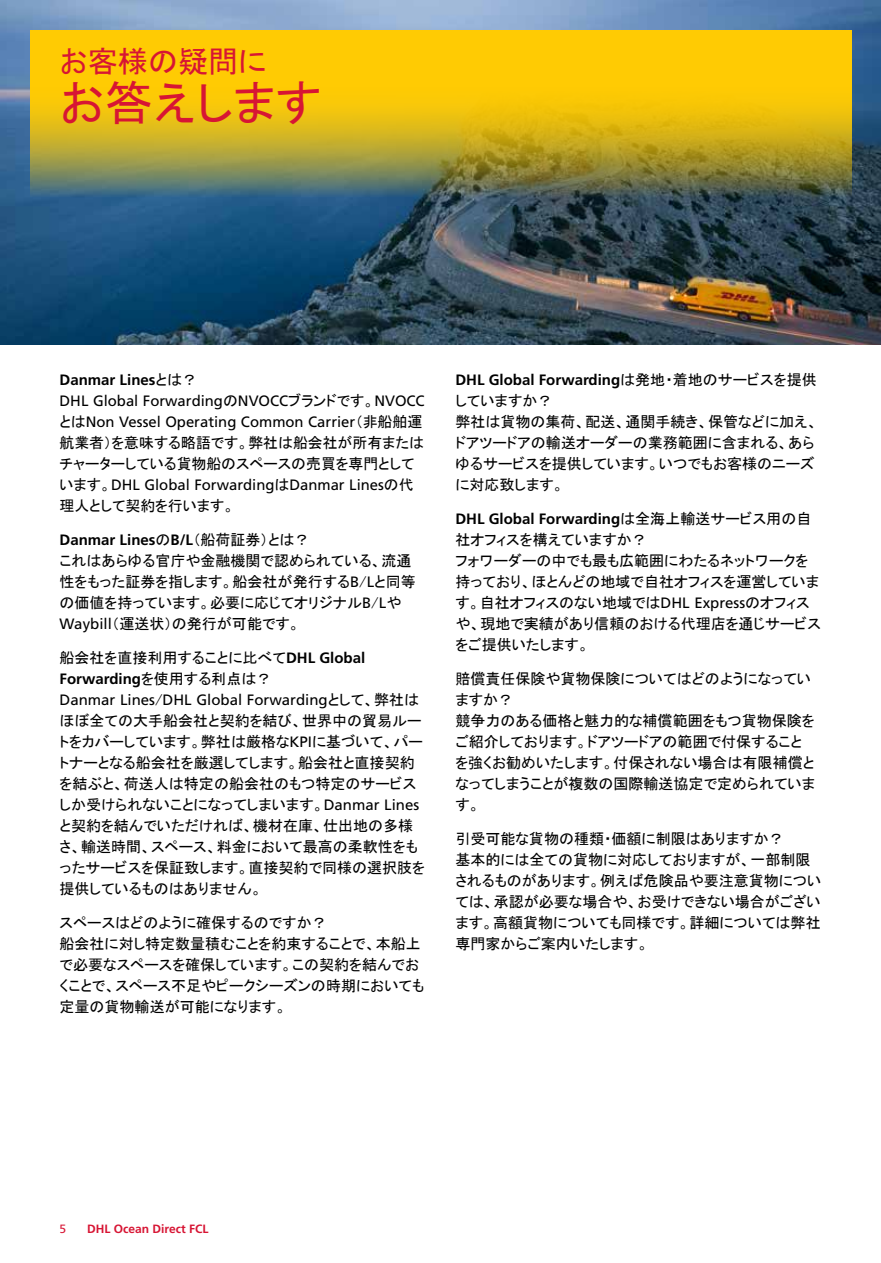
<style>
.page{position:relative;width:881px;height:1263px;background:#fff}
.page>*{position:absolute;margin:0;border:0;box-sizing:border-box;transform-origin:0 0}
.t1{font:48px "MS P Gothic";color:#d71534}
.t2{font:30px "MS P Gothic";color:#d71534}
.t3{font:15px/21px "MS P Gothic";color:#000}
.t4{font:15px/21px "Frutiger LT Pro";color:#000}
.t5{font:700 15px "Frutiger LT Pro";color:#000}
.t6{font:700 12px "Frutiger LT Pro";color:#d71534}
.t7{font:12px "Frutiger LT Pro";color:#d71534}
.s1{font-weight:700}
.s2{font-family:"MS P Gothic"}
.s3{font-family:"MS P Gothic";font-weight:400}
.s4{font-family:"Frutiger LT Pro"}
.s5{font-family:"Frutiger LT Pro";font-weight:700}
</style>
<div class="page">
<img style="left:0;top:0;width:880px;height:344px">
<div style="left:30px;top:30px;width:820px;height:44px;background:#ffcb03"></div>
<svg style="left:30px;top:74px;width:820px;height:130px;background:#b6a22a"></svg>
<h2 class="t2" style="left:60px;top:47px;width:208px">お客様の疑問に</h2>
<h1 class="t1" style="left:60px;top:79px;width:264px">お答えします</h1>
<p class="t4" style="left:60px;top:370px;width:366px"><span class="s1">Danmar Lines</span><span class="s2">とは？<br></span>DHL Global Forwarding<span class="s2">の</span>NVOCC<span class="s2">ブランドです。</span>NVOCC<span class="s2">とは</span>Non Vessel Operating Common Carrier<span class="s2">（非船舶運</span></p>
<p class="t3" style="left:60px;top:433px;width:366px">航業者）を意味する略語です。弊社は船会社が所有またはチャーターしている貨物船のスペースの売買を専門として</p>
<p class="t4" style="left:60px;top:475px;width:355px"><span class="s2">います。</span>DHL Global Forwarding<span class="s2">は</span>Danmar Lines<span class="s2">の代</span></p>
<p class="t3" style="left:60px;top:496px;width:176px">理人として契約を行います。</p>
<p class="t5" style="left:60px;top:531px;width:251px">Danmar Lines<span class="s3">の</span>B/L<span class="s3">（船荷証券）とは？</span></p>
<p class="t3" style="left:60px;top:550px;width:357px">これはあらゆる官庁や金融機関で認められている、流通性をもった証券を指します。船会社が発行する<span class="s4">B</span>/<span class="s4">L</span>と同等の価値を持っています。必要に応じてオリジナル<span class="s4">B</span>/<span class="s4">L</span>や<br><span class="s4">Waybill</span>（運送状）の発行が可能です。</p>
<p class="t3" style="left:60px;top:647px;width:307px">船会社を直接利用することに比べて<span class="s5">DHL Global</span></p>
<p class="t4" style="left:60px;top:668px;width:361px"><span class="s1">Forwarding</span><span class="s2">を使用する利点は？<br></span>Danmar Lines<span class="s2">/</span>DHL Global Forwarding<span class="s2">として、弊社は</span></p>
<p class="t3" style="left:60px;top:710px;width:367px">ほぼ全ての大手船会社と契約を結び、世界中の貿易ルートをカバーしています。弊社は厳格な<span class="s4">KPI</span>に基づいて、パートナーとなる船会社を厳選してします。船会社と直接契約を結ぶと、荷送人は特定の船会社のもつ特定のサービスしか受けられないことになってしまいます。<span class="s4">Danmar Lines</span>と契約を結んでいただければ、機材在庫、仕出地の多様さ、輸送時間、スペース、料金において最高の柔軟性をもったサービスを保証致します。直接契約で同様の選択肢を提供しているものはありません。</p>
<p class="t3" style="left:60px;top:912px;width:366px">スペースはどのように確保するのですか？<br>船会社に対し特定数量積むことを約束することで、本船上で必要なスペースを確保しています。この契約を結んでおくことで、スペース不足やピークシーズンの時期においても定量の貨物輸送が可能になります。</p>
<p class="t5" style="left:455px;top:371px;width:362px">DHL Global Forwarding<span class="s3">は発地・着地のサービスを提供</span></p>
<p class="t3" style="left:455px;top:390px;width:363px">していますか？<br>弊社は貨物の集荷、配送、通関手続き、保管などに加え、ドアツードアの輸送オーダーの業務範囲に含まれる、あらゆるサービスを提供しています。いつでもお客様のニーズに対応致します。</p>
<p class="t5" style="left:455px;top:510px;width:357px">DHL Global Forwarding<span class="s3">は全海上輸送サービス用の自</span></p>
<p class="t3" style="left:455px;top:529px;width:367px">社オフィスを構えていますか？<br>フォワーダーの中でも最も広範囲にわたるネットワークを持っており、ほとんどの地域で自社オフィスを運営しています。自社オフィスのない地域では<span class="s4">DHL Express</span>のオフィスや、現地で実績があり信頼のおける代理店を通じサービスをご提供いたします。</p>
<p class="t3" style="left:455px;top:668px;width:361px">賠償責任保険や貨物保険についてはどのようになっていますか？<br>競争力のある価格と魅力的な補償範囲をもつ貨物保険をご紹介しております。ドアツードアの範囲で付保することを強くお勧めいたします。付保されない場合は有限補償となってしまうことが複数の国際輸送協定で定められています。</p>
<p class="t3" style="left:455px;top:828px;width:367px">引受可能な貨物の種類・価額に制限はありますか？<br>基本的には全ての貨物に対応しておりますが、一部制限されるものがあります。例えば危険品や要注意貨物については、承認が必要な場合や、お受けできない場合がございます。高額貨物についても同様です。詳細については弊社専門家からご案内いたします。</p>
<p class="t7" style="left:60px;top:1221px;width:8px">5</p>
<p class="t6" style="left:87px;top:1221px;width:123px">DHL Ocean Direct FCL</p>
</div>
